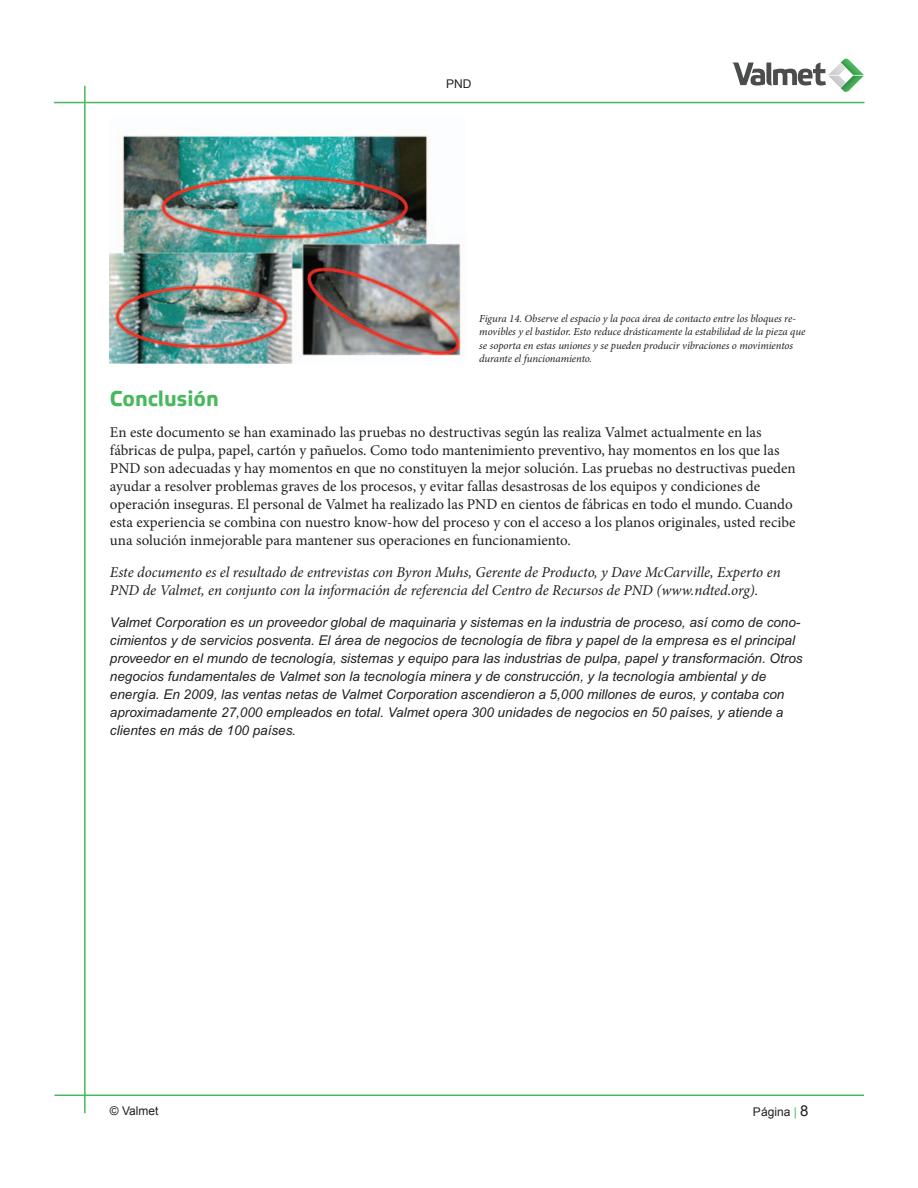
<style>
.page{position:relative;width:918px;height:1188px;background:#fff}
.page>*{position:absolute;margin:0;border:0;box-sizing:border-box;transform-origin:0 0}
.t1{font:700 21.3px "Etelka Text";color:#48b85c}
.t2{font:15px/18px "Minion Pro";color:#231f20}
.t3{font:italic 15px/18px "Minion Pro";letter-spacing:-.005em;color:#231f20}
.t4{font:italic 13.5px/18px "Arial";color:#231f20}
.t5{font:12px "Arial";color:#231f20}
.t6{font:italic 10.8px/13.5px "Minion Pro";letter-spacing:-.005em;color:#231f20}
.s1{color:#48b85c}
.s2{font-size:15px}
</style>
<div class="page">
<hr style="left:54px;top:102px;width:810px;height:1px;background:#48b85c">
<hr style="left:54px;top:1095px;width:810px;height:1px;background:#48b85c">
<hr style="left:84px;top:86px;width:2px;height:1027px;background:#48b85c">
<svg style="left:732px;top:59px;width:132px;height:33px"></svg>
<img style="left:110px;top:135px;width:351px;height:228px">
<p class="t5" style="left:446px;top:76px;width:27px">PND</p>
<p class="t6" style="left:479px;top:312px;width:328px">Figura 14. Observe el espacio y la poca área de contacto entre los bloques re&shy;movibles y el bastidor. Esto reduce drásticamente la estabilidad de la pieza que se soporta en estas uniones y se pueden producir vibraciones o movimientos durante el funcionamiento.</p>
<h1 class="t1" style="left:110px;top:385px;width:110px">Conclusión</h1>
<p class="t2" style="left:110px;top:423px;width:687px">En este documento se han examinado las pruebas no destructivas según las realiza Valmet actualmente en las fábricas de pulpa, papel, cartón y pañuelos. Como todo mantenimiento preventivo, hay momentos en los que las PND son adecuadas y hay momentos en que no constituyen la mejor solución. Las pruebas no destructivas pueden ayudar a resolver problemas graves de los procesos, y evitar fallas desastrosas de los equipos y condiciones de operación inseguras. El personal de Valmet ha realizado las PND en cientos de fábricas en todo el mundo. Cuando esta experiencia se combina con nuestro know-how del proceso y con el acceso a los planos originales, usted recibe una solución inmejorable para mantener sus operaciones en funcionamiento.</p>
<p class="t3" style="left:110px;top:563px;width:672px">Este documento es el resultado de entrevistas con Byron Muhs, Gerente de Producto, y Dave McCarville, Experto en<br>PND de Valmet, en conjunto con la información de referencia del Centro de Recursos de PND (www.ndted.org).</p>
<p class="t4" style="left:110px;top:613px;width:694px">Valmet Corporation es un proveedor global de maquinaria y sistemas en la industria de proceso, así como de cono&shy;cimientos y de servicios posventa. El área de negocios de tecnología de fibra y papel de la empresa es el principal proveedor en el mundo de tecnología, sistemas y equipo para las industrias de pulpa, papel y transformación. Otros negocios fundamentales de Valmet son la tecnología minera y de construcción, y la tecnología ambiental y de energía. En 2009, las ventas netas de Valmet Corporation ascendieron a 5,000 millones de euros, y contaba con aproximadamente 27,000 empleados en total. Valmet opera 300 unidades de negocios en 50 países, y atiende a clientes en más de 100 países.</p>
<p class="t5" style="left:110px;top:1103px;width:50px">© Valmet</p>
<p class="t5" style="left:753px;top:1104px;width:57px">Página <span class="s1">|</span> <span class="s2">8</span></p>
</div>
